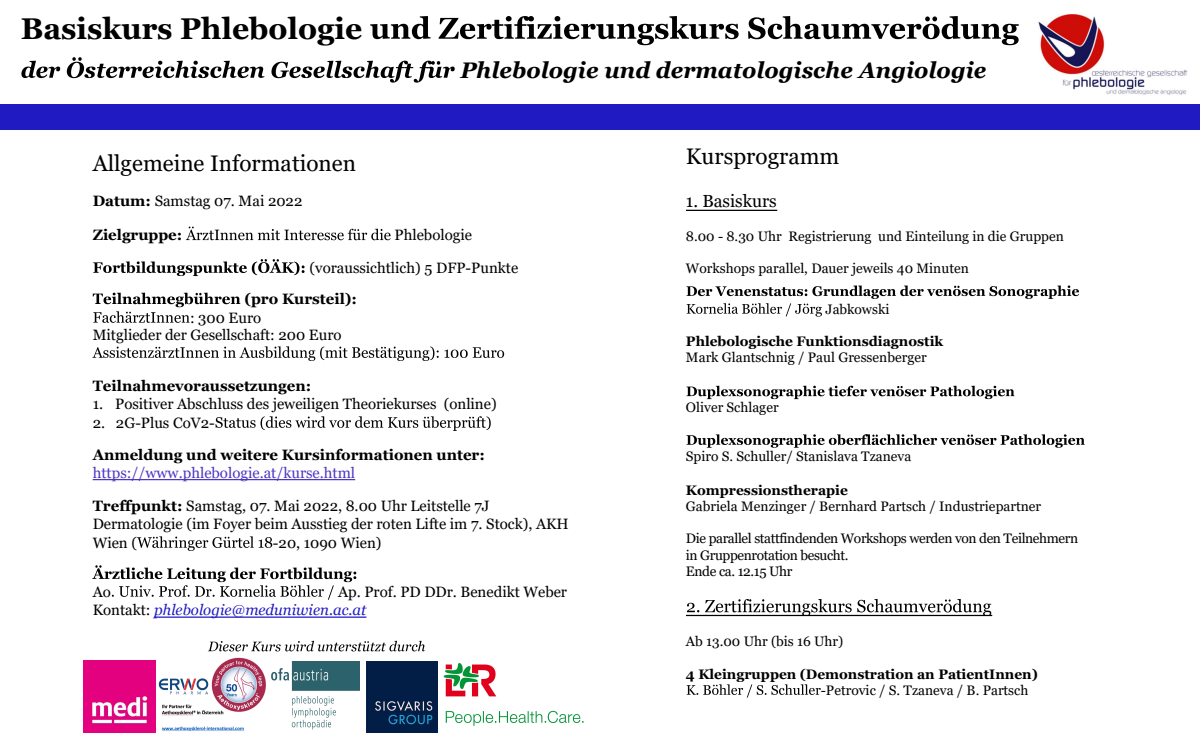
<style>
.page{position:relative;width:1200px;height:744px;background:#fff}
.page>*{position:absolute;margin:0;border:0;box-sizing:border-box;transform-origin:0 0}
.t1{font:700 30px "Georgia";color:#000}
.t2{font:italic 700 22.5px "Georgia";color:#000}
.t3{font:22.5px "Georgia";color:#000}
.t4{font:17.5px "Georgia";color:#000}
.t5{font:15px/18.1px "Georgia";color:#000}
.t6{font:700 15px "Georgia";color:#000}
.t7{font:15px "Georgia";color:#4c37c2}
.t8{font:13.75px "Georgia";color:#000}
.t9{font:13.75px/16.5px "Georgia";letter-spacing:-.03em;color:#000}
.t10{font:700 13.75px "Georgia";color:#000}
.s1{font-weight:700}
.s2{font-style:italic;color:#201ac3}
</style>
<div class="page">
<svg style="left:370px;top:16px;width:649px;height:29px"></svg>
<svg style="left:21px;top:57px;width:434px;height:26px"></svg>
<hr style="left:686px;top:210px;width:91px;height:1px;background:#000">
<svg style="left:686px;top:285px;width:393px;height:31px"></svg>
<svg style="left:686px;top:386px;width:329px;height:13px"></svg>
<svg style="left:686px;top:434px;width:399px;height:14px"></svg>
<svg style="left:686px;top:599px;width:306px;height:17px"></svg>
<svg style="left:687px;top:684px;width:134px;height:13px"></svg>
<svg style="left:186px;top:227px;width:205px;height:13px"></svg>
<svg style="left:93px;top:259px;width:212px;height:17px"></svg>
<svg style="left:93px;top:293px;width:147px;height:30px"></svg>
<svg style="left:92px;top:346px;width:412px;height:15px"></svg>
<svg style="left:216px;top:416px;width:275px;height:15px"></svg>
<svg style="left:93px;top:479px;width:262px;height:1px"></svg>
<svg style="left:137px;top:536px;width:135px;height:15px"></svg>
<svg style="left:92px;top:565px;width:264px;height:35px"></svg>
<svg style="left:154px;top:616px;width:212px;height:2px"></svg>
<img style="left:1038px;top:14px;width:150px;height:81px">
<img style="left:155px;top:657px;width:111px;height:76px">
<svg style="left:208px;top:641px;width:217px;height:10px"></svg>
<div style="left:0;top:104px;width:1200px;height:26px;background:#201ac3"></div>
<img style="left:271px;top:662px;width:88px;height:68px">
<img style="left:84px;top:660px;width:71px;height:72px">
<img style="left:366px;top:661px;width:71px;height:71px">
<img style="left:443px;top:663px;width:141px;height:62px">
<h1 class="t1" style="left:21px;top:9px;width:343px">Basiskurs Phlebologie</h1>
<h2 class="t2" style="left:460px;top:55px;width:528px">Phlebologie und dermatologische Angiologie</h2>
<h2 class="t3" style="left:93px;top:150px;width:265px">Allgemeine Informationen</h2>
<p class="t5" style="left:93px;top:192px;width:211px"><span class="s1">Datum:</span> Samstag 07. Mai 2022</p>
<p class="t6" style="left:93px;top:225px;width:91px">Zielgruppe:</p>
<p class="t5" style="left:310px;top:219px;width:210px;line-height:32.8px;text-indent:85px">Phlebologie (voraussichtlich) 5 DFP-Punkte</p>
<p class="t6" style="left:244px;top:289px;width:114px">(pro Kursteil):</p>
<p class="t5" style="left:93px;top:309px;width:250px;line-height:17.8px;text-indent:97px">: 300 Euro<br>Mitglieder der Gesellschaft: 200 Euro</p>
<p class="t6" style="left:93px;top:376px;width:220px">Teilnahmevoraussetzungen:</p>
<p class="t5" style="left:93px;top:395px;width:406px">1. Positiver Abschluss des jeweiligen Theoriekurses (online)</p>
<p class="t5" style="left:93px;top:414px;width:124px">2. 2G-Plus CoV2-</p>
<p class="t6" style="left:93px;top:445px;width:394px">Anmeldung und weitere Kursinformationen unter:</p>
<p class="t7" style="left:93px;top:463px;width:264px">https://www.phlebologie.at/kurse.html</p>
<p class="t5" style="left:93px;top:497px;width:478px"><span class="s1">Treffpunkt:</span> Samstag, 07. Mai 2022, 8.00 Uhr Leitstelle 7J<br>Dermatologie (im Foyer beim Ausstieg der roten Lifte im 7. Stock), AKH<br>Wien (</p>
<p class="t5" style="left:273px;top:534px;width:110px">-20, 1090 Wien)</p>
<p class="t5" style="left:93px;top:582px;width:476px;line-height:18.6px;text-indent:245px">Ap. Prof. PD DDr. Benedikt Weber<br>Kontakt: <span class="s2">phlebologie@meduniwien.ac.at</span></p>
<p class="t5" style="left:93px;top:582px;width:20px">Ao</p>
<h2 class="t3" style="left:686px;top:142px;width:155px">Kursprogramm</h2>
<p class="t4" style="left:686px;top:190px;width:92px">1. Basiskurs</p>
<p class="t8" style="left:686px;top:228px;width:379px">8.00 - 8.30 Uhr Registrierung und Einteilung in die Gruppen</p>
<p class="t8" style="left:686px;top:260px;width:284px">Workshops parallel, Dauer jeweils 40 Minuten</p>
<p class="t8" style="left:826px;top:300px;width:65px">Jabkowski</p>
<p class="t10" style="left:686px;top:332px;width:259px">Phlebologische Funktionsdiagnostik</p>
<p class="t8" style="left:686px;top:349px;width:242px">Mark Glantschnig / Paul Gressenberger</p>
<p class="t8" style="left:686px;top:399px;width:94px">Oliver Schlager</p>
<p class="t8" style="left:686px;top:448px;width:227px">Spiro S. Schuller/ Stanislava Tzaneva</p>
<p class="t10" style="left:686px;top:481px;width:163px">Kompressionstherapie</p>
<p class="t8" style="left:686px;top:498px;width:357px">Gabriela Menzinger / Bernhard Partsch / Industriepartner</p>
<p class="t9" style="left:686px;top:531px;width:394px">Die parallel stattfindenden Workshops werden von den Teilnehmern in Gruppenrotation besucht.<br>Ende ca. 12.15 Uhr</p>
<p class="t8" style="left:686px;top:633px;width:159px">Ab 13.00 Uhr (bis 16 Uhr)</p>
<p class="t10" style="left:686px;top:665px;width:353px">4 Kleingruppen (Demonstration an PatientInnen)</p>
<p class="t8" style="left:821px;top:681px;width:209px">-Petrovic / S. Tzaneva / B. Partsch</p>
</div>
